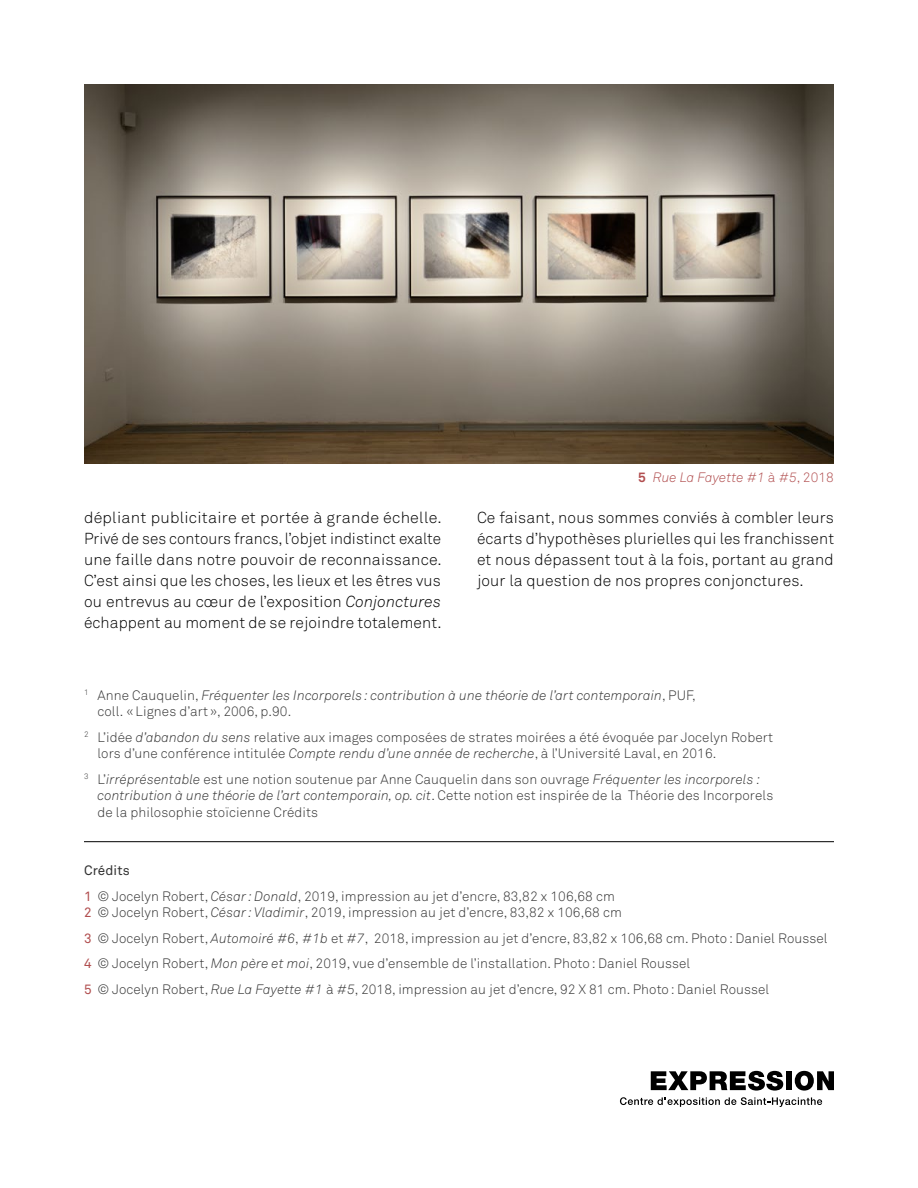
<style>
.page{position:relative;width:918px;height:1188px;background:#fff}
.page>*{position:absolute;margin:0;border:0;box-sizing:border-box;transform-origin:0 0}
.texte{font:300 15.75px/21px "Akkurat Office";letter-spacing:.005em;color:#000;text-align:justify}
.texte-2{font:300 13.5px/16.5px "Akkurat Office";letter-spacing:.01em;color:#333}
.texte-3{font:italic 300 13.5px/16.5px "Akkurat Office";letter-spacing:.01em;color:#333}
.texte-4{font:italic 300 13.5px "Akkurat Office";letter-spacing:.005em;color:#b14e4f}
.texte-5{font:13.5px "Akkurat Office";letter-spacing:.01em;color:#333}
.s1{font-weight:700;font-style:normal}
.s2{font-style:normal}
.s3{font-style:italic}
.s4{font-weight:400;color:#b14e4f}
</style>
<div class="page">
<svg style="left:651px;top:1071px;width:132px;height:20px"></svg>
<div style="left:786px;top:1071px;width:6px;height:19px;background:#000"></div>
<svg style="left:795px;top:1071px;width:39px;height:20px"></svg>
<svg style="left:620px;top:1097px;width:202px;height:10px"></svg>
<img style="left:84px;top:84px;width:750px;height:380px">
<hr style="left:84px;top:841px;width:750px;height:1px;background:#000">
<p class="texte-4" style="left:638px;top:469px;width:197px"><span class="s1">5</span> Rue La Fayette #1 <span class="s2">à</span> #5<span class="s2">, 2018</span></p>
<p class="texte" style="left:84px;top:507px;width:359px">dépliant publicitaire et portée à grande échelle.<br>Privé de ses contours francs, l’objet indistinct exalte une faille dans notre pouvoir de reconnaissance.<br>C’est ainsi que les choses, les lieux et les êtres vus ou entrevus au cœur de l’exposition <span class="s3">Conjonctures </span>échappent au moment de se rejoindre totalement.</p>
<p class="texte" style="left:477px;top:507px;width:359px">Ce faisant, nous sommes conviés à combler leurs écarts d’hypothèses plurielles qui les franchissent et nous dépassent tout à la fois, portant au grand jour la question de nos propres conjonctures.</p>
<p class="texte-3" style="left:98px;top:687px;width:600px;text-indent:-14px"><sup>1</sup> <span class="s2">Anne Cauquelin,</span> Fréquenter les Incorporels : contribution à une théorie de l’art contemporain<span class="s2">, PUF, coll. « Lignes d’art », 2006, p.90.</span></p>
<p class="texte-2" style="left:98px;top:729px;width:677px;text-indent:-14px"><sup>2</sup> L’idée <span class="s3">d’abandon du sens</span> relative aux images composées de strates moirées a été évoquée par Jocelyn Robert lors d’une conférence intitulée <span class="s3">Compte rendu d’une année de recherche</span>, à l’Université Laval, en 2016.</p>
<p class="texte-2" style="left:98px;top:771px;width:677px;text-indent:-14px"><sup>3</sup> L’<span class="s3">irréprésentable</span> est une notion soutenue par Anne Cauquelin dans son ouvrage <span class="s3">Fréquenter les incorporels : contribution à une théorie de l’art contemporain, op. cit</span>. Cette notion est inspirée de la Théorie des Incorporels de la philosophie stoïcienne Crédits</p>
<p class="texte-5" style="left:84px;top:863px;width:47px">Crédits</p>
<p class="texte-2" style="left:84px;top:888px;width:533px"><span class="s4">1</span> © Jocelyn Robert, <span class="s3">César: Donald</span>, 2019, impression au jet d’encre, 83,82 x 106,68 cm</p>
<p class="texte-2" style="left:84px;top:905px;width:539px"><span class="s4">2</span> © Jocelyn Robert, <span class="s3">César: Vladimir</span>, 2019, impression au jet d’encre, 83,82 x 106,68 cm</p>
<p class="texte-2" style="left:84px;top:930px;width:745px"><span class="s4">3</span> © Jocelyn Robert, <span class="s3">Automoiré #6</span>, <span class="s3">#1b</span> et <span class="s3">#7</span>, 2018, impression au jet d’encre, 83,82 x 106,68 cm. Photo : Daniel Roussel</p>
<p class="texte-2" style="left:84px;top:956px;width:608px"><span class="s4">4</span> © Jocelyn Robert, <span class="s3">Mon père et moi</span>, 2019, vue d’ensemble de l’installation. Photo : Daniel Roussel</p>
<p class="texte-2" style="left:84px;top:981px;width:687px"><span class="s4">5</span> © Jocelyn Robert, <span class="s3">Rue La Fayette #1</span> à <span class="s3">#5</span>, 2018, impression au jet d’encre, 92 X 81 cm. Photo : Daniel Roussel</p>
</div>
